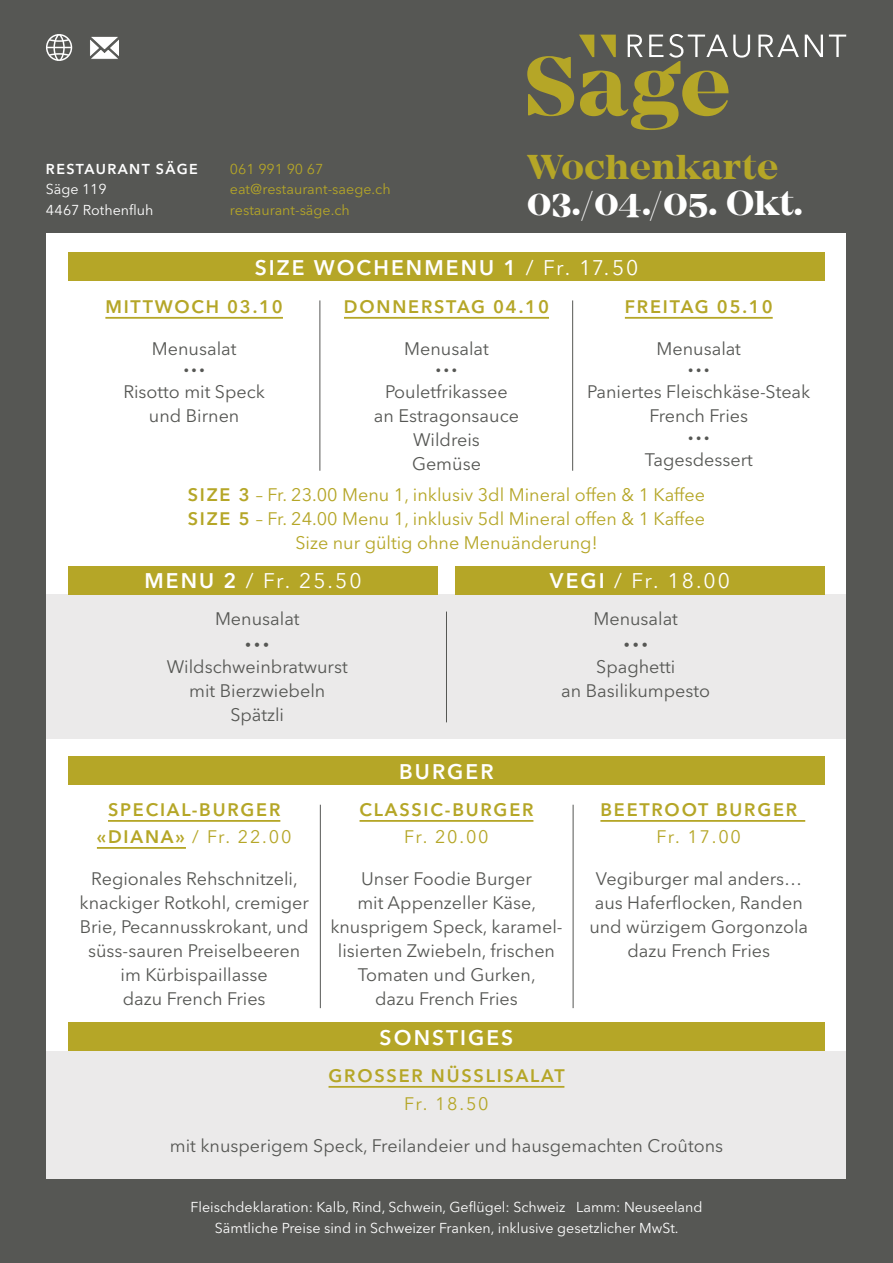
<style>
.page{position:relative;width:893px;height:1263px;background:#565754}
.page>*{position:absolute;margin:0;border:0;box-sizing:border-box;transform-origin:0 0}
.t1{font:700 36px "Mirador";letter-spacing:.01em;color:#fff}
.t2{font:700 36px "Mirador";letter-spacing:.01em;color:#b5a627}
.t3{font:600 21px "Avenir Next LT Pro";letter-spacing:.1em;color:#fff}
.t4{font:21px "Avenir Next LT Pro";letter-spacing:.1em;color:#fff}
.t5{font:18px/24px "Avenir Next LT Pro";color:#565754;text-align:center}
.t6{font:18px/24px "Avenir Next LT Pro";color:#b5a627;text-align:center}
.t7{font:600 18px/27px "Avenir Next LT Pro";letter-spacing:.1em;color:#b5a627;text-align:center}
.t8{font:14.25px/20.2px "Avenir Next LT Pro";color:#fff}
.t9{font:14.25px/20.2px "Avenir Next LT Pro";color:#b5a627}
.t10{font:600 14.25px "Avenir Next LT Pro";letter-spacing:.1em;color:#fff}
.t11{font:12px "Avenir Next LT Pro";color:#565754}
.t12{font:10.5px "Avenir Next LT Pro";color:#565754}
.s1{font-weight:400}
.s2{font-weight:600}
</style>
<div class="page">
<div style="left:47px;top:234px;width:799px;height:944px;background:#fff"></div>
<div style="left:47px;top:594px;width:799px;height:145px;background:#ebeaea"></div>
<div style="left:47px;top:1051px;width:799px;height:127px;background:#ebeaea"></div>
<svg style="left:527px;top:34px;width:223px;height:96px"></svg>
<svg style="left:758px;top:35px;width:41px;height:22px"></svg>
<svg style="left:805px;top:35px;width:18px;height:22px"></svg>
<svg style="left:829px;top:35px;width:17px;height:22px"></svg>
<div style="left:68px;top:253px;width:757px;height:28px;background:#b5a627"></div>
<div style="left:68px;top:756px;width:757px;height:29px;background:#b5a627"></div>
<div style="left:68px;top:1022px;width:757px;height:29px;background:#b5a627"></div>
<svg style="left:90px;top:36px;width:29px;height:23px"></svg>
<svg style="left:46px;top:34px;width:26px;height:27px"></svg>
<hr style="left:105px;top:317px;width:178px;height:2px;background:#b5a627">
<hr style="left:344px;top:317px;width:205px;height:2px;background:#b5a627">
<hr style="left:625px;top:317px;width:148px;height:2px;background:#b5a627">
<hr style="left:108px;top:820px;width:172px;height:2px;background:#b5a627">
<hr style="left:97px;top:847px;width:89px;height:2px;background:#b5a627">
<hr style="left:360px;top:820px;width:173px;height:2px;background:#b5a627">
<hr style="left:600px;top:820px;width:205px;height:2px;background:#b5a627">
<hr style="left:329px;top:1086px;width:235px;height:2px;background:#b5a627">
<hr style="left:320px;top:300px;width:1px;height:171px;background:#565754">
<hr style="left:320px;top:805px;width:1px;height:203px;background:#565754">
<hr style="left:572px;top:300px;width:1px;height:171px;background:#565754">
<hr style="left:573px;top:805px;width:1px;height:203px;background:#565754">
<div style="left:68px;top:566px;width:370px;height:28px;background:#b5a627"></div>
<div style="left:455px;top:566px;width:370px;height:28px;background:#b5a627"></div>
<hr style="left:446px;top:611px;width:1px;height:111px;background:#565754">
<p class="t10" style="left:46px;top:161px;width:153px">RESTAURANT SÄGE</p>
<p class="t8" style="left:46px;top:179px;width:109px">Säge 119<br>4467 Rothenfluh</p>
<h1 class="t2" style="left:527px;top:145px;width:252px">Wochenkarte</h1>
<h1 class="t1" style="left:527px;top:181px;width:277px">03./04./05. Okt.</h1>
<p class="t3" style="left:255px;top:255px;width:385px">SIZE WOCHENMENU 1 <span class="s1">/ Fr. 17.50</span></p>
<p class="t9" style="left:230px;top:159px;width:162px">061 991 90 67 eat@restaurant-saege.ch restaurant-säge.ch</p>
<p class="t7" style="left:105px;top:293px;width:179px">MITTWOCH 03.10</p>
<p class="t5" style="left:152px;top:336px;width:86px">Menusalat</p>
<p class="t12" style="left:184px;top:364px;width:22px">• • •</p>
<p class="t5" style="left:123px;top:380px;width:143px">Risotto mit Speck und Birnen</p>
<p class="t7" style="left:344px;top:293px;width:207px">DONNERSTAG 04.10</p>
<p class="t5" style="left:404px;top:336px;width:86px">Menusalat</p>
<p class="t12" style="left:436px;top:364px;width:22px">• • •</p>
<p class="t5" style="left:374px;top:380px;width:146px">Pouletfrikassee an Estragonsauce<br>Wildreis<br>Gemüse</p>
<p class="t7" style="left:625px;top:293px;width:149px">FREITAG 05.10</p>
<p class="t5" style="left:657px;top:336px;width:86px">Menusalat</p>
<p class="t12" style="left:688px;top:364px;width:22px">• • •</p>
<p class="t5" style="left:587px;top:380px;width:225px">Paniertes Fleischkäse-Steak<br>French Fries</p>
<p class="t12" style="left:688px;top:432px;width:22px">• • •</p>
<p class="t5" style="left:645px;top:447px;width:109px">Tagesdessert</p>
<p class="t6" style="left:188px;top:483px;width:519px"><span class="s2">SIZE 3</span> – Fr. 23.00 Menu 1, inklusiv 3dl Mineral offen &amp; 1 Kaffee<br><span class="s2">SIZE 5</span> – Fr. 24.00 Menu 1, inklusiv 5dl Mineral offen &amp; 1 Kaffee<br>Size nur gültig ohne Menuänderung!</p>
<p class="t4" style="left:144px;top:568px;width:219px"><span class="s2">MENU 2</span> / Fr. 25.50</p>
<p class="t4" style="left:550px;top:568px;width:182px"><span class="s2">VEGI</span> / Fr. 18.00</p>
<p class="t5" style="left:215px;top:607px;width:86px">Menusalat</p>
<p class="t11" style="left:245px;top:638px;width:25px">• • •</p>
<p class="t5" style="left:167px;top:655px;width:183px">Wildschweinbratwurst mit Bierzwiebeln<br>Spätzli</p>
<p class="t5" style="left:593px;top:607px;width:86px">Menusalat</p>
<p class="t11" style="left:624px;top:638px;width:25px">• • •</p>
<p class="t5" style="left:561px;top:655px;width:150px">Spaghetti<br>an Basilikumpesto</p>
<p class="t7" style="left:97px;top:796px;width:196px">SPECIAL-BURGER «DIANA» <span class="s1">/ Fr. 22.00</span></p>
<p class="t5" style="left:80px;top:866px;width:231px">Regionales Rehschnitzeli, knackiger Rotkohl, cremiger<br>Brie, Pecannusskrokant, und süss-sauren Preiselbeeren im Kürbispaillasse<br>dazu French Fries</p>
<p class="t3" style="left:399px;top:758px;width:96px">BURGER</p>
<p class="t7" style="left:360px;top:796px;width:175px">CLASSIC-BURGER</p>
<p class="t6" style="left:404px;top:824px;width:86px">Fr. 20.00</p>
<p class="t5" style="left:330px;top:866px;width:234px">Unser Foodie Burger<br>mit Appenzeller Käse, knusprigem Speck, karamel&shy;lisierten Zwiebeln, frischen<br>Tomaten und Gurken,<br>dazu French Fries</p>
<p class="t3" style="left:380px;top:1024px;width:135px">SONSTIGES</p>
<p class="t7" style="left:600px;top:796px;width:198px">BEETROOT BURGER</p>
<p class="t6" style="left:657px;top:824px;width:86px">Fr. 17.00</p>
<p class="t5" style="left:589px;top:866px;width:220px">Vegiburger mal anders… aus Haferflocken, Randen und würzigem Gorgonzola dazu French Fries</p>
<p class="t7" style="left:329px;top:1062px;width:238px">GROSSER NÜSSLISALAT</p>
<p class="t6" style="left:404px;top:1092px;width:86px">Fr. 18.50</p>
<p class="t5" style="left:170px;top:1134px;width:555px">mit knusperigem Speck, Freilandeier und hausgemachten Croûtons</p>
<p class="t8" style="left:190px;top:1197px;width:514px;text-align:center">Fleischdeklaration: Kalb, Rind, Schwein, Geflügel: Schweiz Lamm: Neuseeland<br>Sämtliche Preise sind in Schweizer Franken, inklusive gesetzlicher MwSt.</p>
</div>
